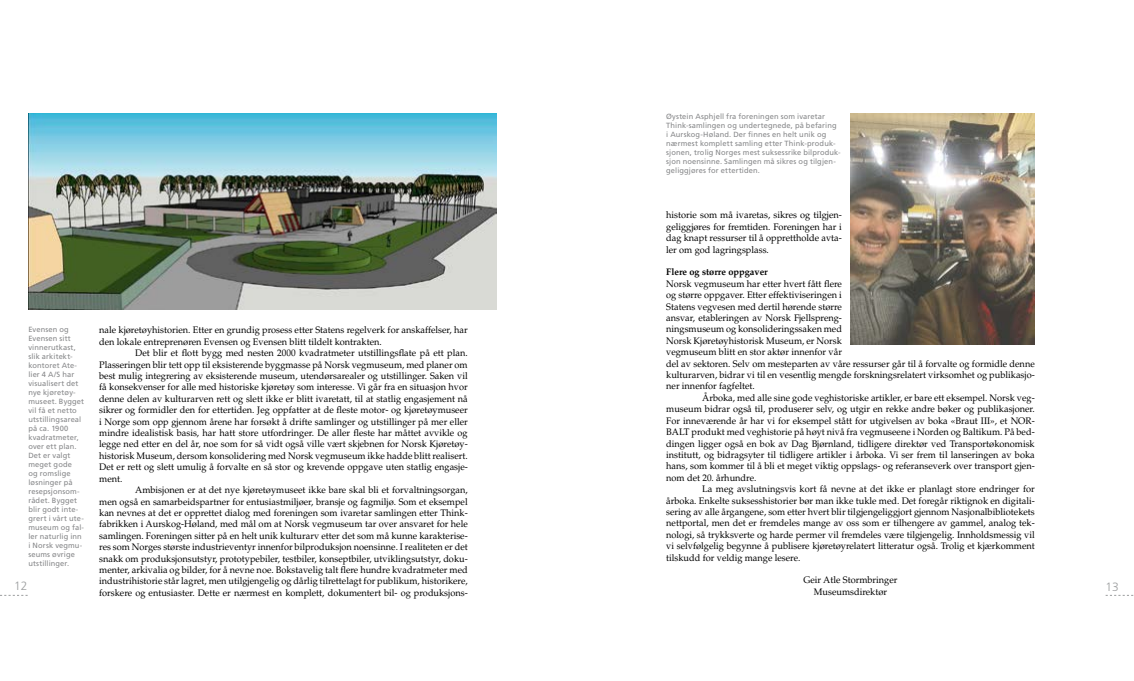
<style>
.page{position:relative;width:1134px;height:681px;background:#fff}
.page>*{position:absolute;margin:0;border:0;box-sizing:border-box;transform-origin:0 0}
.t1{font:300 12px "Frutiger LT Std";color:#9c9e9f}
.t2{font:9.5px/11.4px "Palatino LT Std";color:#000;text-align:justify}
.t3{font:700 9.5px "Palatino LT Std";color:#000}
.t4{font:7.5px/9px "Frutiger LT Std";letter-spacing:.015em;color:#87888a}
</style>
<div class="page">
<img style="left:28px;top:113px;width:468px;height:196px">
<img style="left:850px;top:113px;width:185px;height:231px">
<p class="t4" style="left:666px;top:112px;width:176px">Øystein Asphjell fra foreningen som ivaretar Think-samlingen og undertegnede, på befaring<br>i Aurskog-Høland. Der finnes en helt unik og nærmest komplett samling etter Think-produk&shy;sjonen, trolig Norges mest suksessrike bilproduk&shy;sjon noensinne. Samlingen må sikres og tilgjen&shy;geliggjøres for ettertiden.</p>
<p class="t2" style="left:666px;top:209px;width:177px">historie som må ivaretas, sikres og tilgjen&shy;geliggjøres for fremtiden. Foreningen har i dag knapt ressurser til å opprettholde avta&shy;ler om god lagringsplass.</p>
<p class="t3" style="left:666px;top:266px;width:103px">Flere og større oppgaver</p>
<p class="t2" style="left:666px;top:278px;width:370px;text-align:left">Norsk vegmuseum har etter hvert fått flere<br>og større oppgaver. Etter effektiviseringen i<br>Statens vegvesen med dertil hørende større<br>ansvar, etableringen av Norsk Fjellspreng-<br>ningsmuseum og konsolideringssaken med<br>Norsk Kjøretøyhistorisk Museum, er Norsk<br>vegmuseum blitt en stor aktør innenfor vår<br>del av sektoren. Selv om mesteparten av våre ressurser går til å forvalte og formidle denne kulturarven, bidrar vi til en vesentlig mengde forskningsrelatert virksomhet og publikasjo&shy;ner innenfor fagfeltet.</p>
<p class="t2" style="left:666px;top:392px;width:370px;text-indent:36px">Årboka, med alle sine gode veghistoriske artikler, er bare ett eksempel. Norsk veg&shy;museum bidrar også til, produserer selv, og utgir en rekke andre bøker og publikasjoner.<br>For inneværende år har vi for eksempel stått for utgivelsen av boka «Braut III», et NOR-BALT produkt med veghistorie på høyt nivå fra vegmuseene i Norden og Baltikum. På bed&shy;dingen ligger også en bok av Dag Bjørnland, tidligere direktør ved Transportøkonomisk institutt, og bidragsyter til tidligere artikler i årboka. Vi ser frem til lanseringen av boka hans, som kommer til å bli et meget viktig oppslags- og referanseverk over transport gjen&shy;nom det 20. århundre.</p>
<p class="t2" style="left:666px;top:483px;width:370px;text-indent:36px">La meg avslutningsvis kort få nevne at det ikke er planlagt store endringer for årboka. Enkelte suksesshistorier bør man ikke tukle med. Det foregår riktignok en digitali&shy;sering av alle årgangene, som etter hvert blir tilgjengeliggjort gjennom Nasjonalbibliotekets nettportal, men det er fremdeles mange av oss som er tilhengere av gammel, analog tek&shy;nologi, så trykksverte og harde permer vil fremdeles være tilgjengelig. Innholdsmessig vil vi selvfølgelig begynne å publisere kjøretøyrelatert litteratur også. Trolig et kjærkomment tilskudd for veldig mange lesere.</p>
<p class="t2" style="left:803px;top:574px;width:95px;text-align:center">Geir Atle Stormbringer<br>Museumsdirektør</p>
<p class="t2" style="left:99px;top:324px;width:370px">nale kjøretøyhistorien. Etter en grundig prosess etter Statens regelverk for anskaffelser, har den lokale entreprenøren Evensen og Evensen blitt tildelt kontrakten.</p>
<p class="t2" style="left:99px;top:347px;width:370px;text-indent:36px">Det blir et flott bygg med nesten 2000 kvadratmeter utstillingsflate på ett plan.<br>Plasseringen blir tett opp til eksisterende byggmasse på Norsk vegmuseum, med planer om best mulig integrering av eksisterende museum, utendørsarealer og utstillinger. Saken vil få konsekvenser for alle med historiske kjøretøy som interesse. Vi går fra en situasjon hvor denne delen av kulturarven rett og slett ikke er blitt ivaretatt, til at statlig engasjement nå sikrer og formidler den for ettertiden. Jeg oppfatter at de fleste motor- og kjøretøymuseer i Norge som opp gjennom årene har forsøkt å drifte samlinger og utstillinger på mer eller mindre idealistisk basis, har hatt store utfordringer. De aller fleste har måttet avvikle og legge ned etter en del år, noe som for så vidt også ville vært skjebnen for Norsk Kjøretøy&shy;historisk Museum, dersom konsolidering med Norsk vegmuseum ikke hadde blitt realisert.<br>Det er rett og slett umulig å forvalte en så stor og krevende oppgave uten statlig engasje&shy;ment.</p>
<p class="t2" style="left:99px;top:484px;width:370px;text-indent:36px">Ambisjonen er at det nye kjøretøymuseet ikke bare skal bli et forvaltningsorgan, men også en samarbeidspartner for entusiastmiljøer, bransje og fagmiljø. Som et eksempel kan nevnes at det er opprettet dialog med foreningen som ivaretar samlingen etter Think&shy;fabrikken i Aurskog-Høland, med mål om at Norsk vegmuseum tar over ansvaret for hele samlingen. Foreningen sitter på en helt unik kulturarv etter det som må kunne karakterise&shy;res som Norges største industrieventyr innenfor bilproduksjon noensinne. I realiteten er det snakk om produksjonsutstyr, prototypebiler, testbiler, konseptbiler, utviklingsutstyr, doku&shy;menter, arkivalia og bilder, for å nevne noe. Bokstavelig talt flere hundre kvadratmeter med industrihistorie står lagret, men utilgjengelig og dårlig tilrettelagt for publikum, historikere, forskere og entusiaster. Dette er nærmest en komplett, dokumentert bil- og produksjons-</p>
<p class="t4" style="left:28px;top:325px;width:57px">Evensen og<br>Evensen sitt vinnerutkast, slik arkitekt&shy;kontoret Ate&shy;lier 4 A/S har visualisert det nye kjøretøy&shy;museet. Bygget vil få et netto utstillingsareal på ca. 1900 kvadratmeter, over ett plan.<br>Det er valgt meget gode<br>og romslige løsninger på resepsjonsom&shy;rådet. Bygget blir godt inte&shy;grert i vårt ute&shy;museum og fal&shy;ler naturlig inn i Norsk vegmu&shy;seums øvrige utstillinger.</p>
<p class="t1" style="left:14px;top:579px;width:15px">12</p>
<p class="t1" style="left:1106px;top:579px;width:15px">13</p>
</div>
